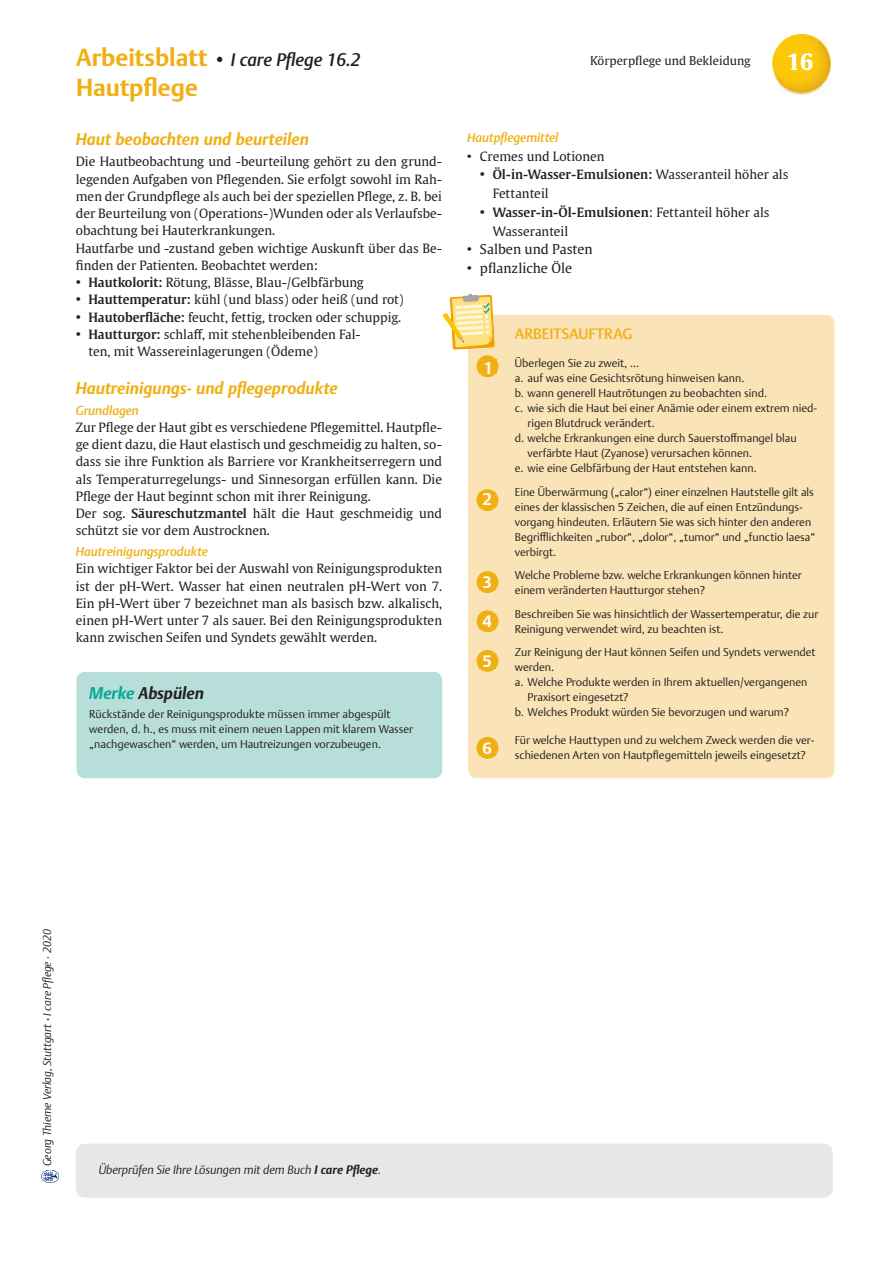
<style>
.page{position:relative;width:893px;height:1263px;background:#fff}
.page>*{position:absolute;margin:0;border:0;box-sizing:border-box;transform-origin:0 0}
.Ü1{font:700 24px "Thieme Argo 2011";color:#f0af13}
.t1{font:700 22.5px "Thieme Gulliver 2011";color:#fff}
.Ü1-2{font:italic 500 18px "Thieme Argo 2011";color:#231f20}
.Ü2{font:italic 700 16.5px "Thieme Argo 2011";color:#f0af13}
.ÜberschriftKästen{font:italic 700 16.5px "Thieme Argo 2011";color:#231f20}
.t2{font:700 16.5px "Thieme Argo 2008";color:#fff}
.ÜberschriftKästen-2{font:500 15px "Thieme Argo 2011";color:#f0af13}
.t3{font:13.5px "Thieme Gulliver 2011";color:#231f20}
.Fließtext{font:12.75px/17.2px "Thieme Gulliver 2011";color:#231f20}
.Ü2-2{font:italic 500 12.75px "Thieme Argo 2011";color:#f0af13}
.Copyright{font:italic 300 12px "Thieme Argo 2011";color:#231f20}
.Kapitel{font:12px "Thieme Gulliver 2011";color:#231f20}
.ÜberschriftKästen-3{font:300 11.25px/15px "Thieme Argo 2011";color:#231f20}
.Copyright-2{font:italic 300 11.25px "Thieme Argo 2011";color:#231f20}
.s1{font-weight:700;font-style:normal;font-size:24px;color:#f0af13}
.s2{font-weight:600}
.s3{color:#00a896}
.s4{font-weight:500;font-style:normal}
.s5{font-weight:700}
.s6{font-style:normal;font-size:11.25px}
</style>
<div class="page">
<img style="left:792px;top:93px;width:20px;height:2px">
<img style="left:772px;top:47px;width:54px;height:46px">
<img style="left:777px;top:34px;width:43px;height:14px">
<img style="left:819px;top:41px;width:12px;height:39px">
<div style="left:77px;top:1144px;width:755px;height:53px;background:#e6e7e9;border-radius:9px"></div>
<div style="left:76px;top:1144px;width:757px;height:54px;border:2px solid #e6e7e9;border-radius:9px"></div>
<img style="left:41px;top:1170px;width:17px;height:13px">
<div style="left:77px;top:672px;width:365px;height:106px;background:#b8ded9;border-radius:9px"></div>
<div style="left:468px;top:315px;width:366px;height:463px;background:#fae3b6;border-radius:9px"></div>
<div style="left:477px;top:355px;width:21px;height:22px;background:#f0af13;border-radius:50%"></div>
<div style="left:480px;top:359px;width:16px;height:15px;background:#f0af13"></div>
<div style="left:477px;top:489px;width:21px;height:22px;background:#f0af13;border-radius:50%"></div>
<div style="left:479px;top:492px;width:16px;height:15px;background:#f0af13"></div>
<div style="left:477px;top:571px;width:21px;height:22px;background:#f0af13;border-radius:50%"></div>
<div style="left:479px;top:575px;width:16px;height:15px;background:#f0af13"></div>
<div style="left:477px;top:610px;width:21px;height:22px;background:#f0af13;border-radius:50%"></div>
<div style="left:479px;top:614px;width:16px;height:15px;background:#f0af13"></div>
<div style="left:477px;top:650px;width:21px;height:22px;background:#f0af13;border-radius:50%"></div>
<div style="left:479px;top:654px;width:16px;height:15px;background:#f0af13"></div>
<div style="left:477px;top:737px;width:21px;height:22px;background:#f0af13;border-radius:50%"></div>
<div style="left:479px;top:741px;width:16px;height:15px;background:#f0af13"></div>
<img style="left:442px;top:294px;width:55px;height:67px">
<p class="Ü1-2" style="left:76px;top:47px;width:286px"><span class="s1">Arbeitsblatt</span> • I care Pflege 16.2</p>
<p class="Kapitel" style="left:590px;top:52px;width:162px">Körperpflege und Bekleidung</p>
<p class="Ü1" style="left:76px;top:71px;width:123px">Hautpflege</p>
<p class="t1" style="left:787px;top:44px;width:28px">16</p>
<p class="Ü2" style="left:76px;top:128px;width:235px">Haut beobachten und beurteilen</p>
<p class="Fließtext" style="left:76px;top:152px;width:368px;text-align:justify">Die Hautbeobachtung und -beurteilung gehört zu den grund&shy;legenden Aufgaben von Pflegenden. Sie erfolgt sowohl im Rah&shy;men der Grundpflege als auch bei der speziellen Pflege, z. B. bei der Beurteilung von (Operations-)Wunden oder als Verlaufsbe&shy;obachtung bei Hauterkrankungen.</p>
<p class="Fließtext" style="left:76px;top:239px;width:368px">Hautfarbe und -zustand geben wichtige Auskunft über das Be&shy;finden der Patienten. Beobachtet werden:</p>
<p class="Fließtext" style="left:76px;top:273px;width:290px"><span class="s2">• Hautkolorit:</span> Rötung, Blässe, Blau-/Gelbfärbung</p>
<p class="Fließtext" style="left:76px;top:290px;width:329px"><span class="s2">• Hauttemperatur:</span> kühl (und blass) oder heiß (und rot)</p>
<p class="Fließtext" style="left:76px;top:308px;width:327px"><span class="s2">• Hautoberfläche:</span> feucht, fettig, trocken oder schuppig.</p>
<p class="Fließtext" style="left:89px;top:325px;width:274px;text-indent:-13px"><span class="s2">• Hautturgor:</span> schlaff, mit stehenbleibenden Fal&shy;ten, mit Wassereinlagerungen (Ödeme)</p>
<p class="Ü2" style="left:76px;top:377px;width:263px">Hautreinigungs- und pflegeprodukte</p>
<p class="Ü2-2" style="left:76px;top:402px;width:65px">Grundlagen</p>
<p class="Fließtext" style="left:76px;top:418px;width:368px;text-align:justify">Zur Pflege der Haut gibt es verschiedene Pflegemittel. Hautpfle&shy;ge dient dazu, die Haut elastisch und geschmeidig zu halten, so&shy;dass sie ihre Funktion als Barriere vor Krankheitserregern und als Temperaturregelungs- und Sinnesorgan erfüllen kann. Die Pflege der Haut beginnt schon mit ihrer Reinigung.</p>
<p class="Fließtext" style="left:76px;top:504px;width:368px">Der sog. <span class="s2">Säureschutzmantel</span> hält die Haut geschmeidig und schützt sie vor dem Austrocknen.</p>
<p class="Ü2-2" style="left:76px;top:543px;width:134px">Hautreinigungsprodukte</p>
<p class="Fließtext" style="left:76px;top:559px;width:368px">Ein wichtiger Faktor bei der Auswahl von Reinigungsprodukten</p>
<p class="Fließtext" style="left:76px;top:577px;width:368px;text-align:justify">ist der pH-Wert. Wasser hat einen neutralen pH-Wert von 7.<br>Ein pH-Wert über 7 bezeichnet man als basisch bzw. alkalisch, einen pH-Wert unter 7 als sauer. Bei den Reinigungsprodukten kann zwischen Seifen und Syndets gewählt werden.</p>
<p class="ÜberschriftKästen" style="left:89px;top:682px;width:116px"><span class="s3">Merke</span> Abspülen</p>
<p class="ÜberschriftKästen-3" style="left:89px;top:707px;width:325px">Rückstände der Reinigungsprodukte müssen immer abgespült werden, d. h., es muss mit einem neuen Lappen mit klarem Wasser „nachgewaschen“ werden, um Hautreizungen vorzubeugen.</p>
<p class="Ü2-2" style="left:467px;top:129px;width:93px">Hautpflegemittel</p>
<p class="Fließtext" style="left:467px;top:147px;width:139px">• Cremes und Lotionen</p>
<p class="Fließtext" style="left:493px;top:165px;width:297px;line-height:18.8px;text-indent:-13px"><span class="s2">• Öl-in-Wasser-Emulsionen:</span> Wasseranteil höher als<br>Fettanteil</p>
<p class="Fließtext" style="left:493px;top:202px;width:278px;line-height:18.8px;text-indent:-13px"><span class="s2">• Wasser-in-Öl-Emulsionen</span>: Fettanteil höher als<br>Wasseranteil</p>
<p class="t3" style="left:467px;top:239px;width:127px">• Salben und Pasten</p>
<p class="t3" style="left:467px;top:258px;width:106px">• pflanzliche Öle</p>
<p class="t2" style="left:484px;top:357px;width:11px">1</p>
<p class="t2" style="left:483px;top:488px;width:11px">2</p>
<p class="t2" style="left:483px;top:571px;width:11px">3</p>
<p class="t2" style="left:483px;top:610px;width:11px">4</p>
<p class="t2" style="left:483px;top:650px;width:11px">5</p>
<p class="t2" style="left:483px;top:737px;width:11px">6</p>
<p class="ÜberschriftKästen-2" style="left:515px;top:324px;width:119px">ARBEITSAUFTRAG</p>
<p class="ÜberschriftKästen-3" style="left:515px;top:355px;width:126px">Überlegen Sie zu zweit, ...</p>
<p class="ÜberschriftKästen-3" style="left:515px;top:370px;width:231px">a. auf was eine Gesichtsrötung hinweisen kann.</p>
<p class="ÜberschriftKästen-3" style="left:515px;top:385px;width:254px">b. wann generell Hautrötungen zu beobachten sind.</p>
<p class="ÜberschriftKästen-3" style="left:528px;top:400px;width:291px;text-indent:-13px">c. wie sich die Haut bei einer Anämie oder einem extrem nied&shy;rigen Blutdruck verändert.</p>
<p class="ÜberschriftKästen-3" style="left:528px;top:430px;width:271px;text-indent:-13px">d. welche Erkrankungen eine durch Sauerstoffmangel blau verfärbte Haut (Zyanose) verursachen können.</p>
<p class="ÜberschriftKästen-3" style="left:515px;top:460px;width:243px">e. wie eine Gelbfärbung der Haut entstehen kann.</p>
<p class="ÜberschriftKästen-3" style="left:515px;top:484px;width:302px">Eine Überwärmung („calor“) einer einzelnen Hautstelle gilt als eines der klassischen 5 Zeichen, die auf einen Entzündungs&shy;vorgang hindeuten. Erläutern Sie was sich hinter den anderen Begrifflichkeiten „rubor“, „dolor“, „tumor“ und „functio laesa“ verbirgt.</p>
<p class="ÜberschriftKästen-3" style="left:515px;top:567px;width:288px">Welche Probleme bzw. welche Erkrankungen können hinter einem veränderten Hautturgor stehen?</p>
<p class="ÜberschriftKästen-3" style="left:515px;top:606px;width:305px">Beschreiben Sie was hinsichtlich der Wassertemperatur, die zur<br>Reinigung verwendet wird, zu beachten ist.</p>
<p class="ÜberschriftKästen-3" style="left:515px;top:644px;width:302px">Zur Reinigung der Haut können Seifen und Syndets verwendet werden.</p>
<p class="ÜberschriftKästen-3" style="left:528px;top:674px;width:281px;text-indent:-13px">a. Welche Produkte werden in Ihrem aktuellen/vergangenen<br>Praxisort eingesetzt?</p>
<p class="ÜberschriftKästen-3" style="left:515px;top:704px;width:276px">b. Welches Produkt würden Sie bevorzugen und warum?</p>
<p class="ÜberschriftKästen-3" style="left:515px;top:732px;width:301px">Für welche Hauttypen und zu welchem Zweck werden die ver&shy;schiedenen Arten von Hautpflegemitteln jeweils eingesetzt?</p>
<p class="Copyright-2" style="left:40px;top:1166px;width:239px;rotate:-90deg">Georg Thieme Verlag, Stuttgart <span class="s4">·</span> I care Pflege · 2020</p>
<p class="Copyright" style="left:99px;top:1162px;width:284px">Überprüfen Sie Ihre Lösungen mit dem Buch <span class="s5">I care Pflege</span><span class="s6">.</span></p>
</div>
